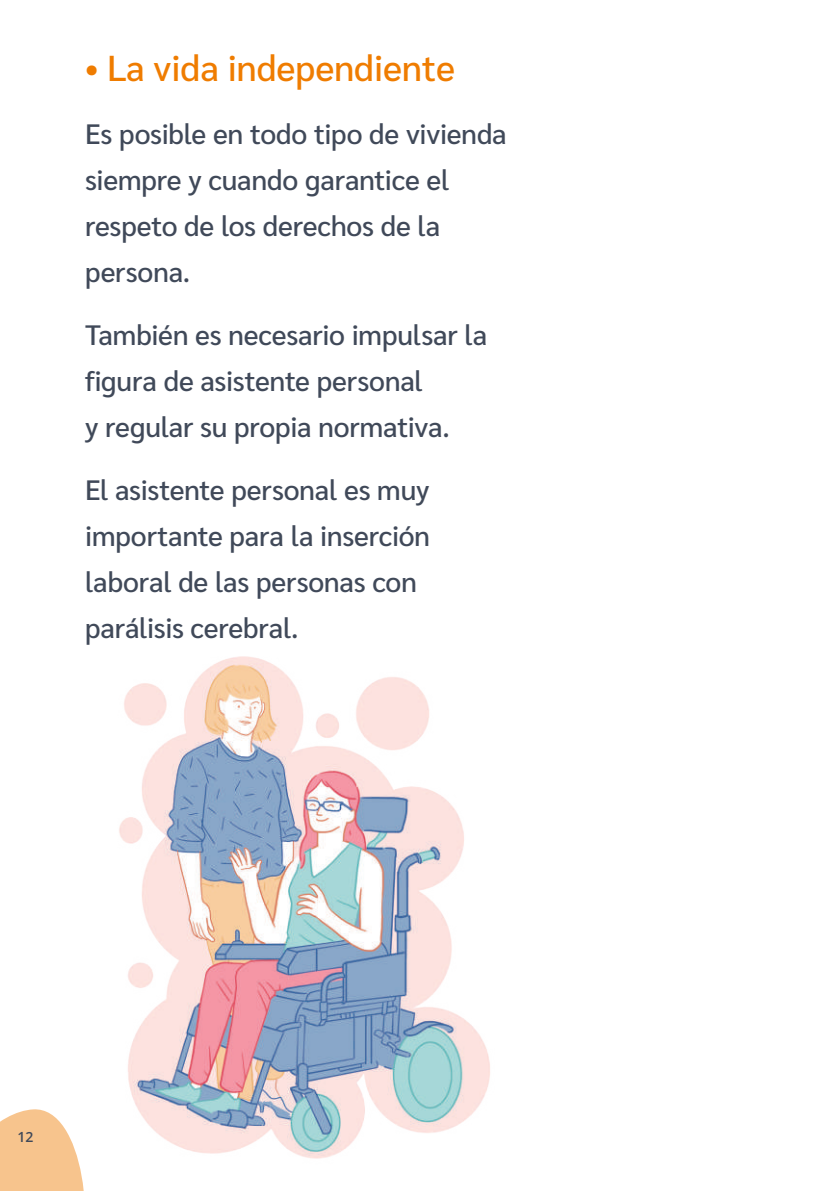
<style>
.page{position:relative;width:840px;height:1191px;background:#fff}
.page>*{position:absolute;margin:0;border:0;box-sizing:border-box;transform-origin:0 0}
.t1{font:500 36px "Sarabun";color:#ef7c00}
.t2{font:500 28px/46px "Sarabun";letter-spacing:-.005em;color:#404959}
.t3{font:600 14px "Open Sans";color:#404959}
</style>
<div class="page">
<div style="left:0;top:1109px;width:84px;height:82px;background:#f7c48d"></div>
<img style="left:59px;top:656px;width:431px;height:517px">
<p class="t1" style="left:85px;top:48px;width:371px">• La vida independiente</p>
<p class="t2" style="left:85px;top:111px;width:423px">Es posible en todo tipo de vivienda siempre y cuando garantice el respeto de los derechos de la persona.</p>
<p class="t2" style="left:85px;top:312px;width:403px">También es necesario impulsar la figura de asistente personal<br>y regular su propia normativa.</p>
<p class="t2" style="left:85px;top:467px;width:346px">El asistente personal es muy importante para la inserción laboral de las personas con parálisis cerebral.</p>
<p class="t3" style="left:18px;top:1126px;width:17px">12</p>
</div>
